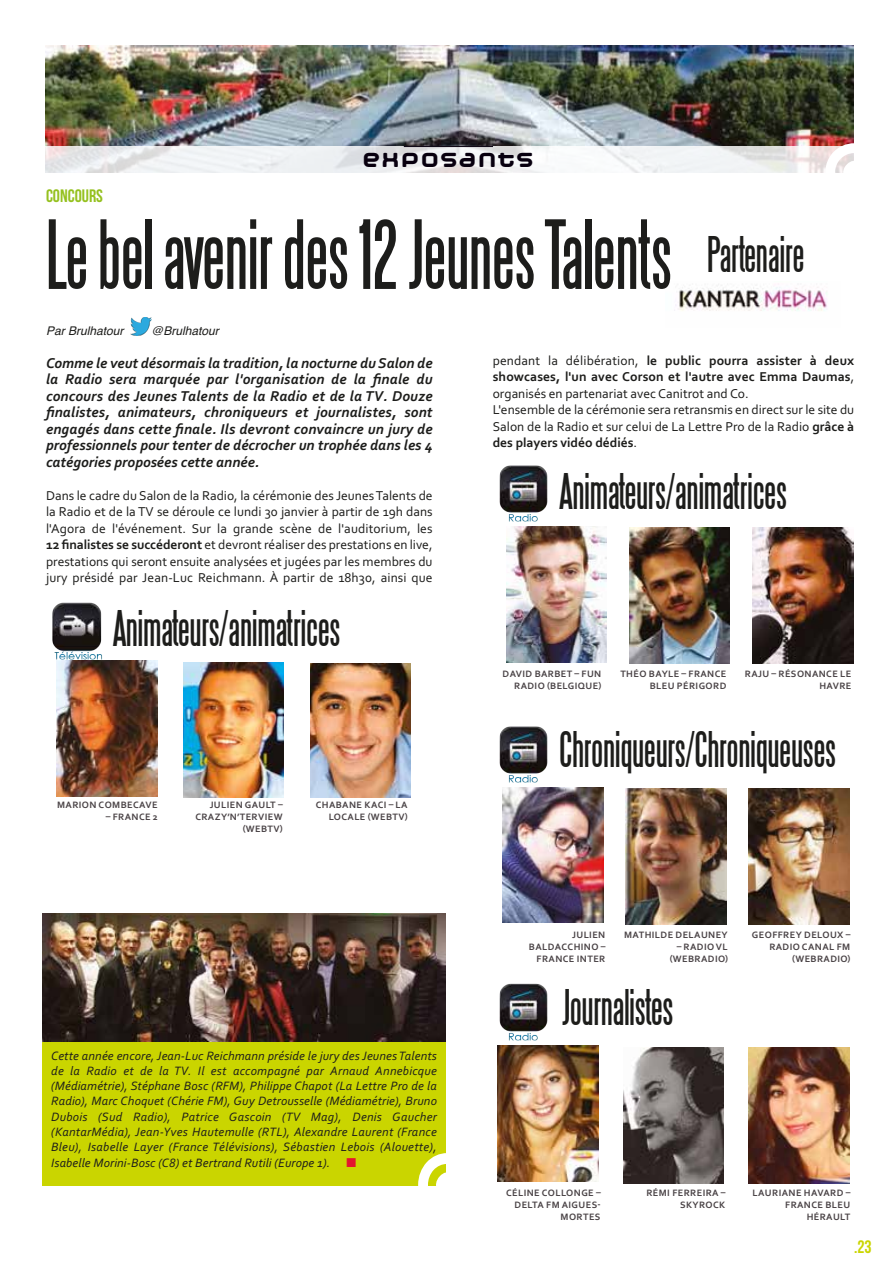
<style>
.page{position:relative;width:895px;height:1266px;background:#fff}
.page>*{position:absolute;margin:0;border:0;box-sizing:border-box;transform-origin:0 0}
.t1{font:87px "Steelfish";letter-spacing:-.01em;color:#1d1d1b}
.t2{font:45px "Steelfish";letter-spacing:-.01em;color:#1d1d1b}
.t3{font:700 21.45px "Moby";color:#08000f}
.t4{font:18px "Bebas Neue";color:#95c11f}
.t5{font:18px "Bebas Neue";color:#cad500}
.t6{font:italic 700 15px/16.5px "Corbel";color:#1d1d1b;text-align:justify}
.t7{font:13.5px/16.5px "Corbel";color:#1d1d1b;text-align:justify}
.t8{font:italic 12.75px/15.3px "Corbel";letter-spacing:.01em;color:#1d1d1b;text-align:justify}
.t9{font:12.75px "Zapf Dingbats ITC";color:#e4142e}
.t10{font:italic 12px "Helvetica";color:#1d1d1b}
.t11{font:700 9.75px/12px "Corbel";letter-spacing:.04em;color:#494245;text-align:right}
.s1{font-weight:700}
</style>
<div class="page">
<img style="left:46px;top:45px;width:808px;height:101px">
<div style="left:34px;top:146px;width:827px;height:30px;background:#fff;opacity:.84"></div>
<hr style="left:404px;top:146px;width:89px;height:1px;background:#08000f">
<svg style="left:825px;top:143px;width:36px;height:33px"></svg>
<img style="left:674px;top:284px;width:153px;height:27px">
<img style="left:499px;top:465px;width:49px;height:57px">
<img style="left:499px;top:726px;width:49px;height:57px">
<img style="left:499px;top:983px;width:49px;height:58px">
<img style="left:506px;top:526px;width:101px;height:136px">
<img style="left:629px;top:528px;width:101px;height:135px">
<img style="left:752px;top:528px;width:101px;height:135px">
<img style="left:503px;top:787px;width:100px;height:135px">
<img style="left:626px;top:788px;width:100px;height:136px">
<img style="left:749px;top:788px;width:100px;height:136px">
<img style="left:498px;top:1045px;width:100px;height:136px">
<img style="left:623px;top:1047px;width:100px;height:135px">
<img style="left:749px;top:1047px;width:100px;height:135px">
<img style="left:52px;top:602px;width:51px;height:60px">
<img style="left:57px;top:660px;width:100px;height:136px">
<img style="left:183px;top:662px;width:101px;height:135px">
<img style="left:310px;top:663px;width:100px;height:134px">
<img style="left:130px;top:318px;width:21px;height:17px">
<div style="left:42px;top:1040px;width:404px;height:145px;background:#cad500"></div>
<svg style="left:418px;top:1153px;width:28px;height:33px"></svg>
<img style="left:42px;top:913px;width:404px;height:127px">
<h3 class="t4" style="left:46px;top:185px;width:58px">CONCOURS</h3>
<h3 class="t3" style="left:361px;top:146px;width:174px">EXPOSANTS</h3>
<h1 class="t1" style="left:46px;top:209px;width:627px">Le bel avenir des 12 Jeunes Talents</h1>
<p class="t10" style="left:46px;top:324px;width:79px">Par Brulhatour</p>
<p class="t10" style="left:151px;top:324px;width:69px">@Brulhatour</p>
<h2 class="t2" style="left:707px;top:231px;width:99px">Partenaire</h2>
<p class="t6" style="left:46px;top:354px;width:388px">Comme le veut désormais la tradition, la nocturne du Salon de la Radio sera marquée par l'organisation de la finale du concours des Jeunes Talents de la Radio et de la TV. Douze finalistes, animateurs, chroniqueurs et journalistes, sont engagés dans cette finale. Ils devront convaincre un jury de professionnels pour tenter de décrocher un trophée dans les 4 catégories proposées cette année.</p>
<p class="t7" style="left:46px;top:486px;width:388px">Dans le cadre du Salon de la Radio, la cérémonie des Jeunes Talents de la Radio et de la TV se déroule ce lundi 30 janvier à partir de 19h dans l'Agora de l'événement. Sur la grande scène de l'auditorium, les <span class="s1">12 FINALISTES SE SUCCÉDERONT</span> et devront réaliser des prestations en live, prestations qui seront ensuite analysées et jugées par les membres du jury présidé par Jean-Luc Reichmann. À partir de 18h30, ainsi que</p>
<h2 class="t2" style="left:113px;top:604px;width:229px">Animateurs/animatrices</h2>
<p class="t11" style="left:57px;top:799px;width:102px">MARION COMBECAVE</p>
<p class="t11" style="left:106px;top:811px;width:53px">– FRANCE 2</p>
<p class="t11" style="left:195px;top:799px;width:89px">JULIEN GAULT –<br>CRAZY’N’TERVIEW (WEBTV)</p>
<p class="t11" style="left:316px;top:799px;width:94px">CHABANE KACI – LA<br>LOCALE (WEBTV)</p>
<p class="t8" style="left:51px;top:1047px;width:387px">Cette année encore, Jean-Luc Reichmann préside le jury des Jeunes Talents de la Radio et de la TV. Il est accompagné par Arnaud Annebicque (Médiamétrie), Stéphane Bosc (RFM), Philippe Chapot (La Lettre Pro de la Radio), Marc Choquet (Chérie FM), Guy Detrousselle (Médiamétrie), Bruno Dubois (Sud Radio), Patrice Gascoin (TV Mag), Denis Gaucher (KantarMédia), Jean-Yves Hautemulle (RTL), Alexandre Laurent (France Bleu), Isabelle Layer (France Télévisions), Sébastien Lebois (Alouette), Isabelle Morini-Bosc (C8) et Bertrand Rutili (Europe 1).</p>
<p class="t9" style="left:346px;top:1154px;width:11px">■</p>
<p class="t7" style="left:493px;top:351px;width:363px;text-align:left">pendant la délibération, <span class="s1">LE PUBLIC POURRA ASSISTER À DEUX SHOWCASES, L'UN AVEC CORSON ET L'AUTRE AVEC EMMA DAUMAS</span>, organisés en partenariat avec Canitrot and Co.<br>L'ensemble de la cérémonie sera retransmis en direct sur le site du Salon de la Radio et sur celui de La Lettre Pro de la Radio <span class="s1">GRÂCE À DES PLAYERS VIDÉO DÉDIÉS</span>.</p>
<h2 class="t2" style="left:559px;top:467px;width:229px">Animateurs/animatrices</h2>
<p class="t11" style="left:502px;top:667px;width:100px">DAVID BARBET – FUN<br>RADIO (BELGIQUE)</p>
<p class="t11" style="left:620px;top:667px;width:107px">THÉO BAYLE – FRANCE<br>BLEU PÉRIGORD</p>
<p class="t11" style="left:745px;top:667px;width:108px">RAJU – RÉSONANCE LE<br>HAVRE</p>
<h2 class="t2" style="left:559px;top:725px;width:278px">Chroniqueurs/Chroniqueuses</h2>
<p class="t11" style="left:529px;top:928px;width:78px">JULIEN<br>BALDACCHINO –<br>FRANCE INTER</p>
<p class="t11" style="left:624px;top:928px;width:105px">MATHILDE DELAUNEY</p>
<p class="t11" style="left:669px;top:940px;width:60px">– RADIO VL (WEBRADIO)</p>
<h2 class="t2" style="left:562px;top:982px;width:113px">Journalistes</h2>
<p class="t11" style="left:752px;top:928px;width:100px">GEOFFREY DELOUX –<br>RADIO CANAL FM (WEBRADIO)</p>
<p class="t11" style="left:506px;top:1185px;width:96px">CÉLINE COLLONGE –<br>DELTA FM AIGUES-<br>MORTES</p>
<p class="t11" style="left:646px;top:1185px;width:81px">RÉMI FERREIRA –<br>SKYROCK</p>
<p class="t11" style="left:752px;top:1185px;width:99px">LAURIANE HAVARD –<br>FRANCE BLEU<br>HÉRAULT</p>
<h3 class="t5" style="left:854px;top:1235px;width:19px">.23</h3>
</div>
